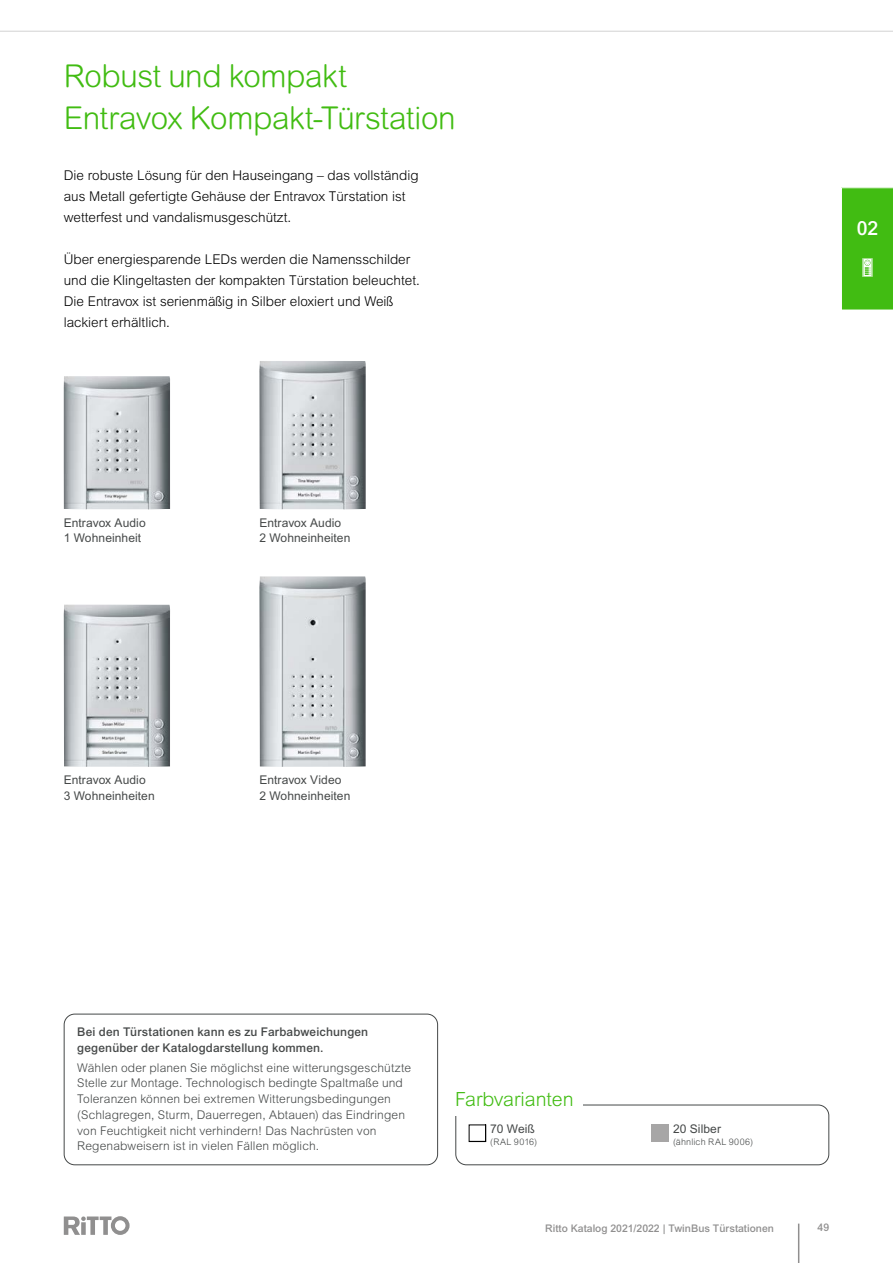
<style>
.page{position:relative;width:893px;height:1263px;background:#fff}
.page>*{position:absolute;margin:0;border:0;box-sizing:border-box;transform-origin:0 0}
.t1{font:300 31.5px/42px "Arial Rounded MT Pro";letter-spacing:-.015em;color:#41bc12}
.t2{font:300 19.5px "Arial MT Std";color:#41bc12}
.t3{font:500 19.5px "Arial MT Std";color:#fff}
.t4{font:300 13.5px/21px "Arial MT Std";color:#000}
.t5{font:300 12px/15.8px "Arial MT Std";letter-spacing:.01em;color:#454848}
.t6{font:12px/15.8px "Arial MT Std";letter-spacing:.01em;color:#454848}
.t7{font:500 12px/15.8px "Arial MT Std";letter-spacing:.01em;color:#454848}
.t8{font:500 10.5px "Arial MT Std";color:#908f8f}
.t9{font:300 9px "Arial MT Std";letter-spacing:.03em;color:#454848}
</style>
<div class="page">
<svg style="left:841px;top:187px;width:52px;height:123px;background:#4abf1e"></svg>
<hr style="left:798px;top:1223px;width:1px;height:40px;background:#908f8f">
<svg style="left:64px;top:1216px;width:66px;height:19px"></svg>
<img style="left:259px;top:361px;width:107px;height:148px">
<img style="left:259px;top:576px;width:107px;height:191px">
<img style="left:64px;top:376px;width:106px;height:133px">
<img style="left:64px;top:605px;width:106px;height:162px">
<div style="left:64px;top:1014px;width:374px;height:151px;border:1px solid #454848;border-radius:11px"></div>
<div style="left:469px;top:1125px;width:17px;height:17px;border:1px solid #000"></div>
<div style="left:652px;top:1125px;width:17px;height:17px;background:#a7a6a6"></div>
<div style="left:455px;top:1104px;width:374px;height:61px;border:1px solid #454848;border-radius:11px"></div>
<div style="left:455px;top:1091px;width:127px;height:25px;background:#fff"></div>
<hr style="left:0;top:31px;width:893px;height:1px;background:#d3d3d3">
<h1 class="t1" style="left:64px;top:56px;width:393px">Robust und kompakt<br>Entravox Kompakt-Türstation</h1>
<p class="t4" style="left:64px;top:165px;width:356px">Die robuste Lösung für den Hauseingang – das vollständig aus Metall gefertigte Gehäuse der Entravox Türstation ist wetterfest und vandalismusgeschützt.</p>
<p class="t4" style="left:64px;top:249px;width:358px">Über energiesparende LEDs werden die Namensschilder und die Klingeltasten der kompakten Türstation beleuchtet.<br>Die Entravox ist serienmäßig in Silber eloxiert und Weiß lackiert erhältlich.</p>
<p class="t6" style="left:64px;top:514px;width:83px">Entravox Audio<br>1 Wohneinheit</p>
<p class="t6" style="left:259px;top:514px;width:92px">Entravox Audio<br>2 Wohneinheiten</p>
<h2 class="t3" style="left:857px;top:217px;width:23px">02</h2>
<p class="t6" style="left:64px;top:772px;width:92px">Entravox Audio<br>3 Wohneinheiten</p>
<p class="t6" style="left:259px;top:772px;width:92px">Entravox Video<br>2 Wohneinheiten</p>
<p class="t7" style="left:77px;top:1024px;width:293px">Bei den Türstationen kann es zu Farbabweichungen gegenüber der Katalogdarstellung kommen.</p>
<p class="t5" style="left:77px;top:1059px;width:335px">Wählen oder planen Sie möglichst eine witterungsgeschützte Stelle zur Montage. Technologisch bedingte Spaltmaße und Toleranzen können bei extremen Witterungsbedingungen (Schlagregen, Sturm, Dauerregen, Abtauen) das Eindringen von Feuchtigkeit nicht verhindern! Das Nachrüsten von Regenabweisern ist in vielen Fällen möglich.</p>
<h2 class="t2" style="left:455px;top:1088px;width:120px">Farbvarianten</h2>
<p class="t6" style="left:490px;top:1121px;width:46px">70 Weiß</p>
<p class="t9" style="left:490px;top:1136px;width:49px">(RAL 9016)</p>
<p class="t6" style="left:673px;top:1121px;width:50px">20 Silber</p>
<p class="t9" style="left:673px;top:1136px;width:82px">(ähnlich RAL 9006)</p>
<p class="t8" style="left:545px;top:1222px;width:230px">Ritto Katalog 2021/2022 | TwinBus Türstationen</p>
<p class="t8" style="left:817px;top:1221px;width:13px">49</p>
</div>
